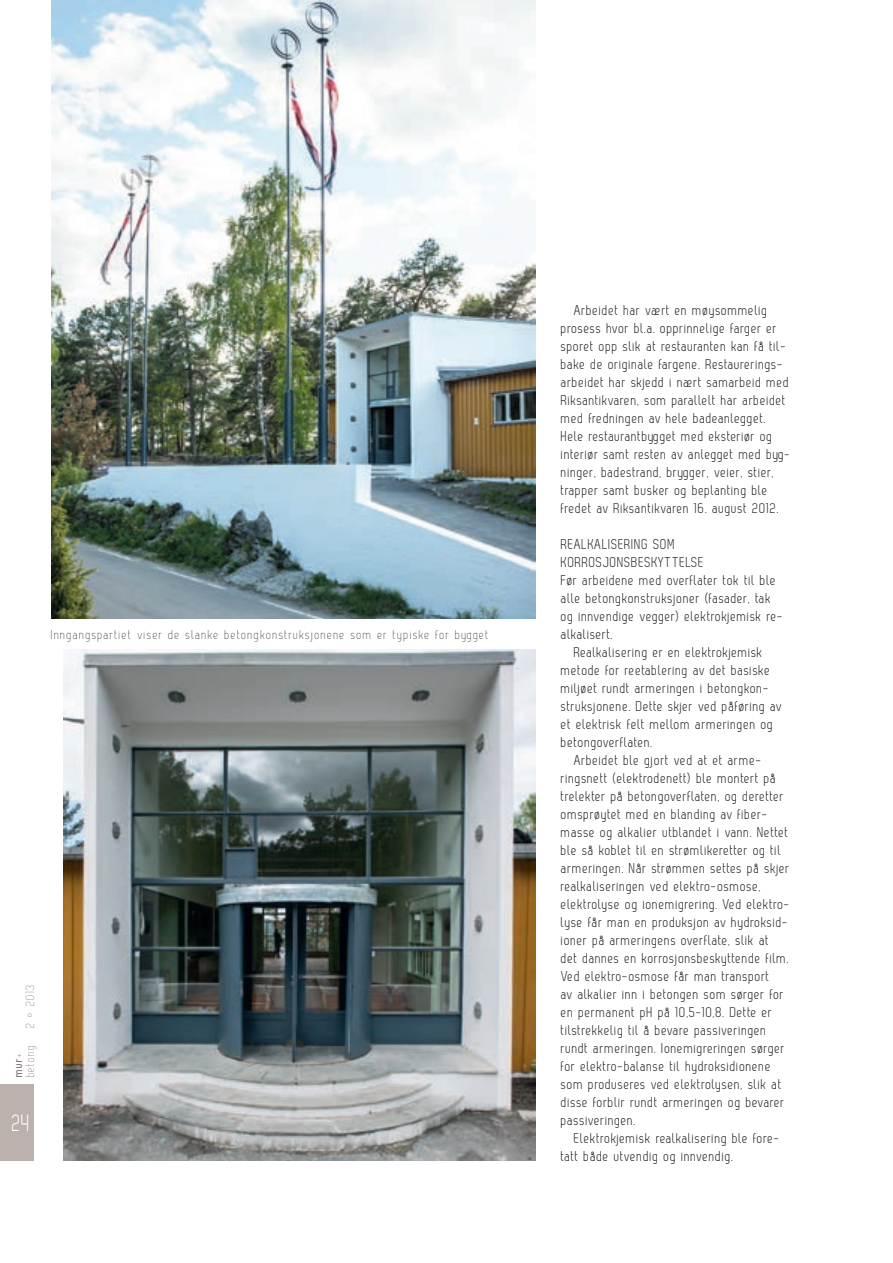
<style>
.page{position:relative;width:893px;height:1263px;background:#fff}
.page>*{position:absolute;margin:0;border:0;box-sizing:border-box;transform-origin:0 0}
.t1{font:24px "Zag Normal";color:#fff;scale:.85 1}
.Z_Brødtekst{font:14.25px/18px "Zag Normal";letter-spacing:.05em;color:#231f20}
.Z_Brødtekst_uten_inn{font:14.25px/18px "Zag Normal";letter-spacing:.05em;color:#231f20}
.Z_Figurtekst{font:300 12.75px "Zag";letter-spacing:.1em;color:#231f20}
.t2{font:300 12px/12px "Zag";letter-spacing:.075em;color:#817470;scale:1.05 1}
.s1{font-weight:700}
</style>
<div class="page">
<div style="left:0;top:1084px;width:34px;height:77px;background:#bbb1ad"></div>
<img style="left:64px;top:649px;width:472px;height:512px">
<img style="left:51px;top:0;width:485px;height:619px">
<p class="Z_Figurtekst" style="left:51px;top:627px;width:439px">Inngangspartiet viser de slanke betongkonstruksjonene som er typiske for bygget</p>
<p class="t2" style="left:24px;top:1027px;width:43px;rotate:-90deg">2 • 2013</p>
<p class="t2" style="left:12px;top:1077px;width:32px;rotate:-90deg"><span class="s1">mur</span>+ betong</p>
<h1 class="t1" style="left:12px;top:1110px;width:23px">24</h1>
<p class="Z_Brødtekst" style="left:561px;top:301px;width:231px;text-indent:13px">Arbeidet har vært en møysommelig prosess hvor bl.a. opprinnelige farger er sporet opp slik at restauranten kan få til&shy;bake de originale fargene. Restaurerings&shy;arbeidet har skjedd i nært samarbeid med Riksantikvaren, som parallelt har arbeidet med fredningen av hele badeanlegget.<br>Hele restaurantbygget med eksteriør og interiør samt resten av anlegget med byg&shy;ninger, badestrand, brygger, veier, stier, trapper samt busker og beplanting ble fredet av Riksantikvaren 16. august 2012.</p>
<p class="Z_Brødtekst_uten_inn" style="left:561px;top:535px;width:144px">REALKALISERING SOM<br>KORROSJONSBESKYTTELSE</p>
<p class="Z_Brødtekst_uten_inn" style="left:561px;top:571px;width:220px">Før arbeidene med overflater tok til ble alle betongkonstruksjoner (fasader, tak og innvendige vegger) elektrokjemisk re-- alkalisert.</p>
<p class="Z_Brødtekst" style="left:561px;top:643px;width:222px;text-indent:13px">Realkalisering er en elektrokjemisk metode for reetablering av det basiske miljøet rundt armeringen i betongkon&shy;struksjonene. Dette skjer ved påføring av et elektrisk felt mellom armeringen og betongoverflaten.</p>
<p class="Z_Brødtekst" style="left:561px;top:751px;width:230px;text-indent:13px">Arbeidet ble gjort ved at et arme&shy;ringsnett (elektrodenett) ble montert på trelekter på betongoverflaten, og deretter omsprøytet med en blanding av fiber&shy;masse og alkalier utblandet i vann. Nettet ble så koblet til en strømlikeretter og til armeringen. Når strømmen settes på skjer realkaliseringen ved elektro-osmose, elektrolyse og ionemigrering. Ved elektro&shy;lyse får man en produksjon av hydroksid&shy;ioner på armeringens overflate, slik at<br>det dannes en korrosjonsbeskyttende film.<br>Ved elektro-osmose får man transport<br>av alkalier inn i betongen som sørger for en permanent pH på 10,5-10,8. Dette er tilstrekkelig til å bevare passiveringen rundt armeringen. Ionemigreringen sørger for elektro-balanse til hydroksidionene som produseres ved elektrolysen, slik at disse forblir rundt armeringen og bevarer passiveringen.</p>
<p class="Z_Brødtekst" style="left:561px;top:1129px;width:220px;text-indent:13px">Elektrokjemisk realkalisering ble fore&shy;tatt både utvendig og innvendig.</p>
</div>
